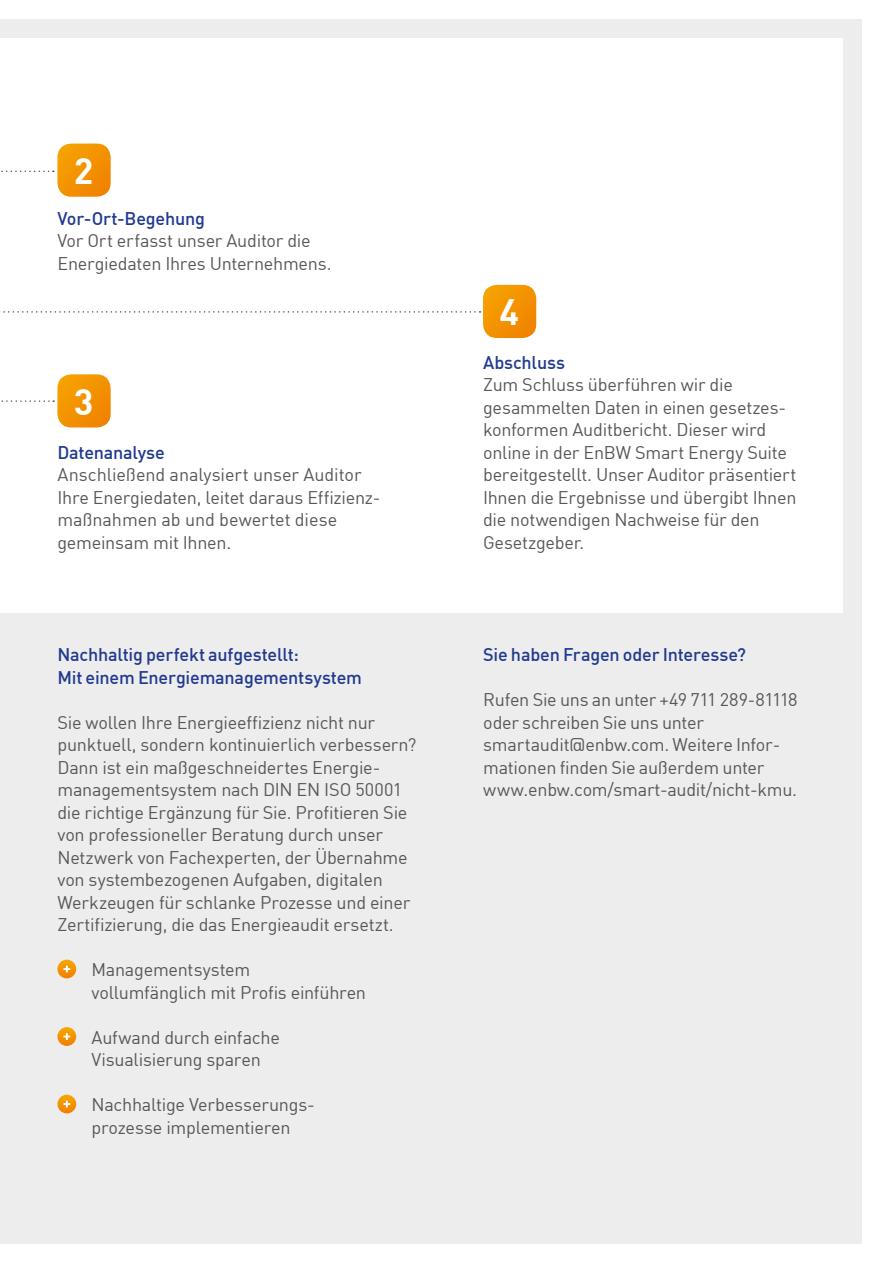
<style>
.page{position:relative;width:881px;height:1263px;background:#fff}
.page>*{position:absolute;margin:0;border:0;box-sizing:border-box;transform-origin:0 0}
.t1{font:700 36px "En BWDIN Pro";color:#fff}
.t2{font:18px/22.5px "En BWDIN Pro";letter-spacing:-.015em;color:#575756}
.t3{font:500 18px/22.5px "En BWDIN Pro";letter-spacing:-.01em;color:#213a8f}
</style>
<div class="page">
<div style="left:0;top:19px;width:861px;height:1225px;background:#ededed"></div>
<div style="left:0;top:38px;width:842px;height:574px;background:#fff"></div>
<svg style="left:57px;top:960px;width:19px;height:18px"></svg>
<svg style="left:63px;top:965px;width:7px;height:7px"></svg>
<svg style="left:57px;top:1027px;width:19px;height:19px"></svg>
<svg style="left:63px;top:1033px;width:7px;height:7px"></svg>
<svg style="left:57px;top:1095px;width:19px;height:18px"></svg>
<svg style="left:63px;top:1100px;width:7px;height:7px"></svg>
<svg style="left:1px;top:374px;width:110px;height:53px"></svg>
<svg style="left:0;top:285px;width:536px;height:53px"></svg>
<svg style="left:1px;top:144px;width:110px;height:53px"></svg>
<h1 class="t1" style="left:74px;top:141px;width:21px">2</h1>
<p class="t3" style="left:57px;top:205px;width:149px">Vor-Ort-Begehung</p>
<p class="t2" style="left:57px;top:227px;width:275px">Vor Ort erfasst unser Auditor die<br>Energiedaten Ihres Unternehmens.</p>
<h1 class="t1" style="left:74px;top:372px;width:21px">3</h1>
<p class="t3" style="left:57px;top:439px;width:109px">Datenanalyse</p>
<p class="t2" style="left:57px;top:461px;width:324px">Anschließend analysiert unser Auditor Ihre Energiedaten, leitet daraus Effizienz&shy;maßnahmen ab und bewertet diese gemeinsam mit Ihnen.</p>
<p class="t3" style="left:57px;top:641px;width:306px">Nachhaltig perfekt aufgestellt:<br>Mit einem Energiemanagementsystem</p>
<p class="t2" style="left:57px;top:709px;width:360px">Sie wollen Ihre Energieeffizienz nicht nur punktuell, sondern kontinuierlich verbessern?<br>Dann ist ein maßgeschneidertes Energie&shy;managementsystem nach DIN EN ISO 50001 die richtige Ergänzung für Sie. Profitieren Sie von professioneller Beratung durch unser Netzwerk von Fachexperten, der Übernahme von systembezogenen Aufgaben, digitalen Werkzeugen für schlanke Prozesse und einer Zertifizierung, die das Energieaudit ersetzt.</p>
<p class="t2" style="left:91px;top:956px;width:276px">Managementsystem vollumfänglich mit Profis einführen</p>
<p class="t2" style="left:91px;top:1024px;width:190px">Aufwand durch einfache<br>Visualisierung sparen</p>
<p class="t2" style="left:91px;top:1091px;width:225px">Nachhaltige Verbesserungs&shy;prozesse implementieren</p>
<h1 class="t1" style="left:499px;top:282px;width:21px">4</h1>
<p class="t3" style="left:483px;top:349px;width:83px">Abschluss</p>
<p class="t2" style="left:483px;top:371px;width:315px">Zum Schluss überführen wir die gesammelten Daten in einen gesetzes&shy;konformen Auditbericht. Dieser wird online in der EnBW Smart Energy Suite bereitgestellt. Unser Auditor präsentiert Ihnen die Ergebnisse und übergibt Ihnen die notwendigen Nachweise für den Gesetzgeber.</p>
<p class="t3" style="left:483px;top:641px;width:264px">Sie haben Fragen oder Interesse?</p>
<p class="t2" style="left:483px;top:686px;width:316px">Rufen Sie uns an unter +49 711 289-81118 oder schreiben Sie uns unter smartaudit@enbw.com. Weitere Infor&shy;mationen finden Sie außerdem unter www.enbw.com/smart-audit/nicht-kmu.</p>
</div>
